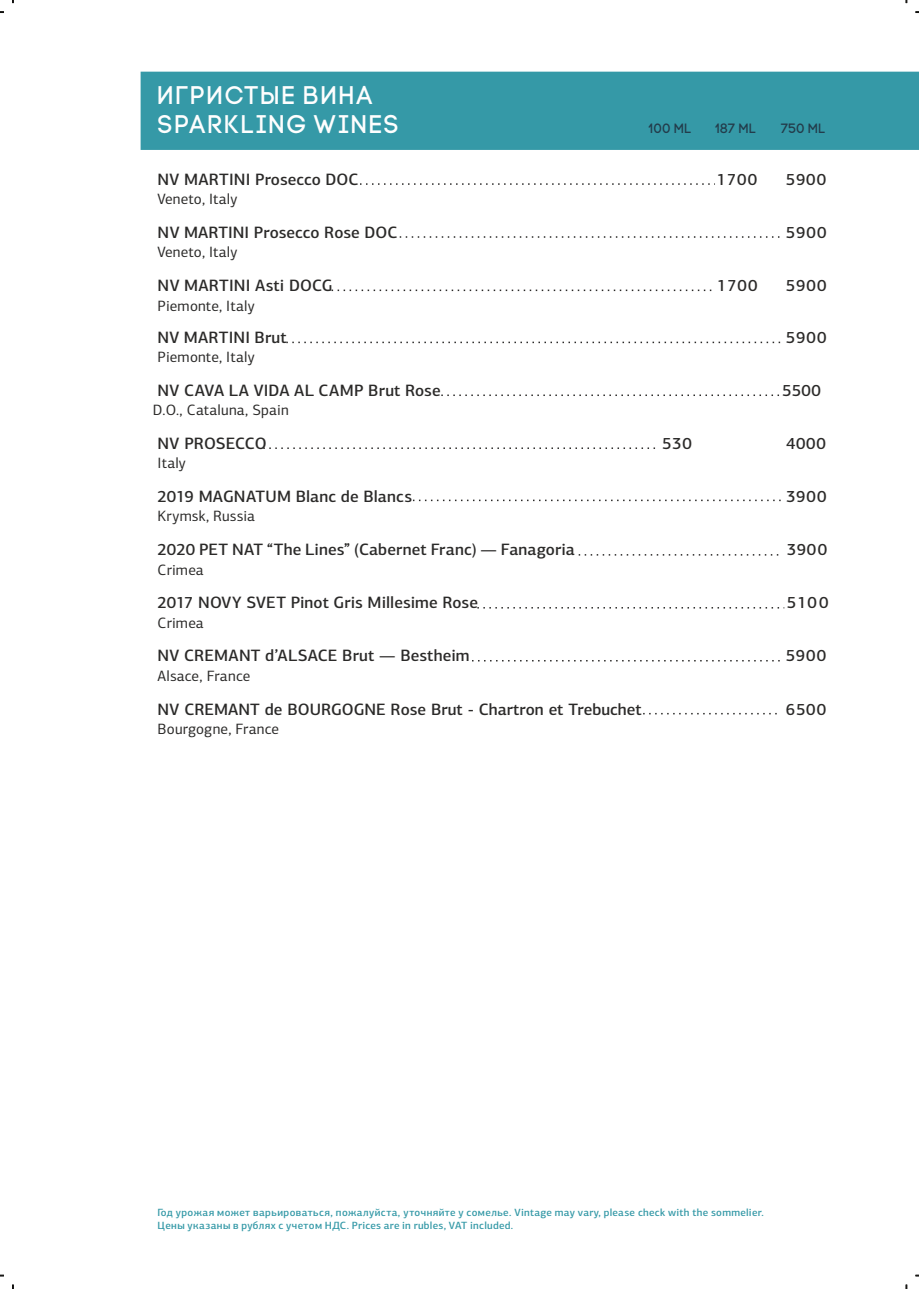
<style>
.page{position:relative;width:919px;height:1289px;background:#fff}
.page>*{position:absolute;margin:0;border:0;box-sizing:border-box;transform-origin:0 0}
.t1{font:25.5px/28.5px "Code Pro";letter-spacing:.06em;color:#fefefe}
.t2{font:500 16.5px "PF Agora Sans Pro";letter-spacing:.01em;color:#2b2a29}
.t3{font:15px "PF Agora Sans Pro";letter-spacing:.005em;color:#2b2a29}
.t4{font:13.5px "Code Pro";letter-spacing:.035em;color:#233c4b}
.t5{font:500 10.5px/12.6px "PF Agora Sans Pro";letter-spacing:.03em;color:#3599a7}
</style>
<div class="page">
<div style="left:141px;top:72px;width:777px;height:78px;background:#3599a7"></div>
<svg style="left:331px;top:289px;width:381px;height:3px"></svg>
<svg style="left:286px;top:341px;width:495px;height:3px"></svg>
<svg style="left:441px;top:394px;width:339px;height:2px"></svg>
<svg style="left:412px;top:499px;width:369px;height:3px"></svg>
<svg style="left:360px;top:183px;width:355px;height:2px"></svg>
<svg style="left:263px;top:447px;width:393px;height:2px"></svg>
<svg style="left:578px;top:554px;width:201px;height:2px"></svg>
<svg style="left:477px;top:607px;width:308px;height:2px"></svg>
<svg style="left:472px;top:660px;width:308px;height:2px"></svg>
<svg style="left:643px;top:712px;width:134px;height:3px"></svg>
<svg style="left:399px;top:236px;width:381px;height:2px"></svg>
<h1 class="t1" style="left:158px;top:84px;width:243px">ИГРИСТЫЕ ВИНА<br>SPARKLING WINES</h1>
<p class="t4" style="left:648px;top:123px;width:44px">100 ML</p>
<p class="t4" style="left:715px;top:123px;width:43px">187 ML</p>
<p class="t4" style="left:780px;top:123px;width:46px">750 ML</p>
<p class="t2" style="left:158px;top:172px;width:202px">NV MARTINI Prosecco DOC</p>
<p class="t2" style="left:716px;top:172px;width:42px">1700</p>
<p class="t3" style="left:158px;top:193px;width:81px">Veneto, Italy</p>
<p class="t2" style="left:785px;top:172px;width:42px">5900</p>
<p class="t2" style="left:158px;top:225px;width:241px">NV MARTINI Prosecco Rose DOC</p>
<p class="t3" style="left:158px;top:246px;width:81px">Veneto, Italy</p>
<p class="t2" style="left:785px;top:225px;width:42px">5900</p>
<p class="t2" style="left:158px;top:279px;width:176px">NV MARTINI Asti DOCG</p>
<p class="t2" style="left:717px;top:279px;width:42px">1700</p>
<p class="t3" style="left:158px;top:299px;width:99px">Piemonte, Italy</p>
<p class="t2" style="left:785px;top:279px;width:42px">5900</p>
<p class="t2" style="left:158px;top:330px;width:131px">NV MARTINI Brut</p>
<p class="t2" style="left:786px;top:330px;width:42px">5900</p>
<p class="t3" style="left:158px;top:351px;width:99px">Piemonte, Italy</p>
<p class="t2" style="left:158px;top:383px;width:284px">NV CAVA LA VIDA AL CAMP Brut Rose</p>
<p class="t2" style="left:782px;top:383px;width:40px">5500</p>
<p class="t3" style="left:153px;top:404px;width:137px">D.O., Cataluna, Spain</p>
<p class="t2" style="left:158px;top:436px;width:110px">NV PROSECCO</p>
<p class="t2" style="left:662px;top:436px;width:31px">530</p>
<p class="t3" style="left:158px;top:457px;width:30px">Italy</p>
<p class="t2" style="left:786px;top:436px;width:41px">4000</p>
<p class="t2" style="left:158px;top:489px;width:256px">2019 MAGNATUM Blanc de Blancs</p>
<p class="t2" style="left:786px;top:489px;width:42px">3900</p>
<p class="t3" style="left:158px;top:510px;width:99px">Krymsk, Russia</p>
<p class="t2" style="left:158px;top:542px;width:419px">2020 PET NAT “The Lines” (Cabernet Franc) — Fanagoria</p>
<p class="t2" style="left:786px;top:542px;width:42px">3900</p>
<p class="t3" style="left:158px;top:563px;width:48px">Crimea</p>
<p class="t2" style="left:158px;top:596px;width:322px">2017 NOVY SVET Pinot Gris Millesime Rose</p>
<p class="t2" style="left:786px;top:596px;width:43px">5100</p>
<p class="t3" style="left:158px;top:616px;width:48px">Crimea</p>
<p class="t2" style="left:158px;top:649px;width:313px">NV CREMANT d’ALSACE Brut — Bestheim</p>
<p class="t2" style="left:785px;top:649px;width:42px">5900</p>
<p class="t3" style="left:158px;top:669px;width:94px">Alsace, France</p>
<p class="t2" style="left:158px;top:702px;width:485px">NV CREMANT de BOURGOGNE Rose Brut - Chartron et Trebuchet</p>
<p class="t2" style="left:785px;top:702px;width:42px">6500</p>
<p class="t3" style="left:158px;top:722px;width:123px">Bourgogne, France</p>
<p class="t5" style="left:158px;top:1207px;width:607px">Год урожая может варьироваться, пожалуйста, уточняйте у сомелье. Vintage may vary, please check with the sommelier.<br>Цены указаны в рублях с учетом НДС. Prices are in rubles, VAT included.</p>
</div>
